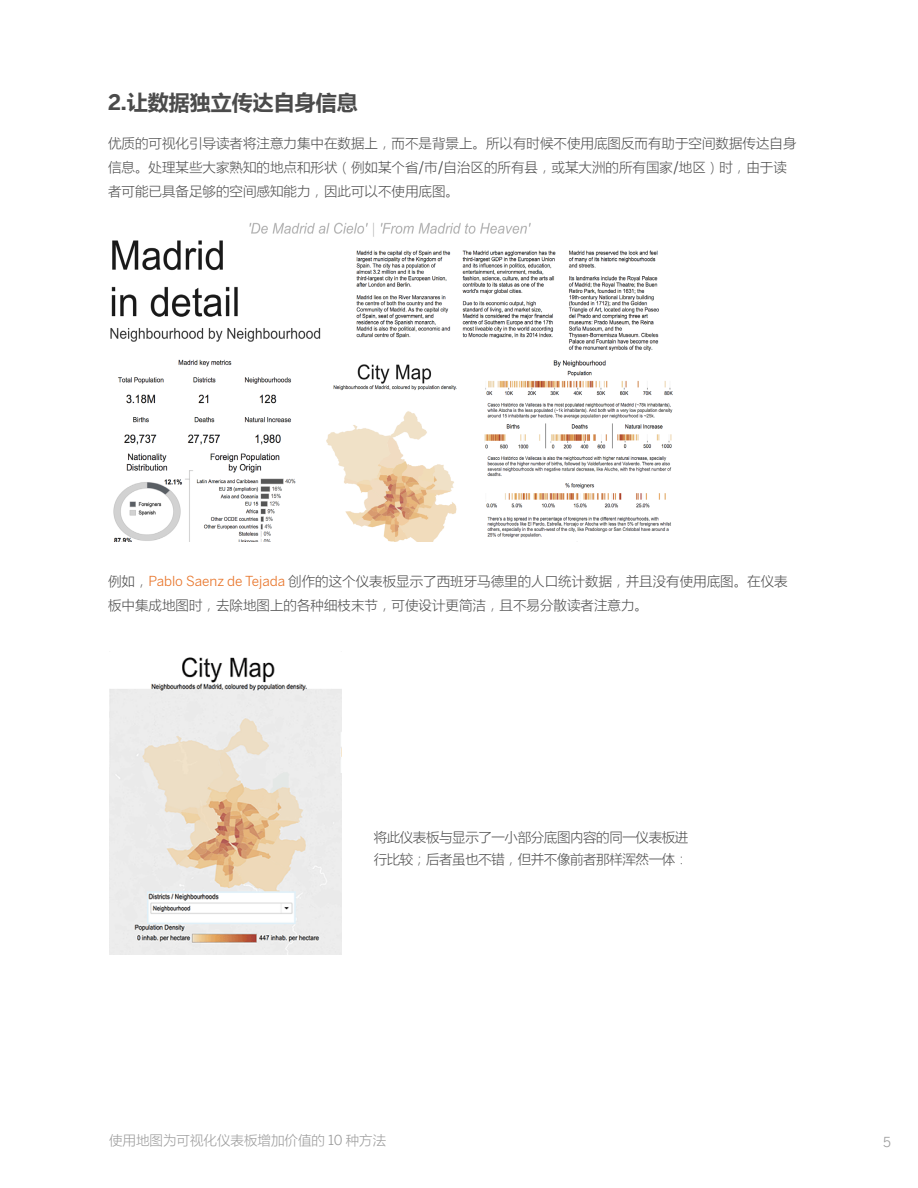
<style>
.page{position:relative;width:918px;height:1188px;background:#fff}
.page>*{position:absolute;margin:0;border:0;box-sizing:border-box;transform-origin:0 0}
.BODYCOPY-standard{font:700 21px "Microsoft Ya Hei";color:#4b4b4b}
.BODYCOPY-standard-2{font:300 13.5px/24px "Microsoft Ya Hei";color:#4b4b4b}
.BODYCOPY-standard-3{font:300 13.5px/22.5px "Microsoft Ya Hei";letter-spacing:-.03em;color:#4b4b4b}
.t1{font:300 13.5px "Microsoft Ya Hei";color:#9a9a9a}
.t2{font:13.5px "Benton Sans";color:#9b9b9b}
.s1{font-family:"Benton Sans"}
.s2{font-family:"Merriweather"}
.s3{font-family:"Benton Sans";font-weight:400;color:#e8762c}
.s4{font-family:"Benton Sans";font-weight:400}
</style>
<div class="page">
<img style="left:110px;top:222px;width:563px;height:320px">
<img style="left:109px;top:657px;width:232px;height:298px">
<p class="BODYCOPY-standard" style="left:108px;top:88px;width:251px"><span class="s1">2.</span>让数据独立传达自身信息</p>
<p class="BODYCOPY-standard-2" style="left:108px;top:130px;width:690px">优质的可视化引导读者将注意力集中在数据上，而不是背景上。所以有时候不使用底图反而有助于空间数据传达自身信息。处理某些大家熟知的地点和形状（例如某个省<span class="s2">/</span>市<span class="s2">/</span>自治区的所有县，或某大洲的所有国家<span class="s2">/</span>地区）时，由于读者可能已具备足够的空间感知能力，因此可以不使用底图。</p>
<p class="BODYCOPY-standard-2" style="left:108px;top:569px;width:681px">例如，<span class="s3">Pablo Saenz de Tejada</span> 创作的这个仪表板显示了西班牙马德里的人口统计数据，并且没有使用底图。在仪表板中集成地图时，去除地图上的各种细枝末节，可使设计更简洁，且不易分散读者注意力。</p>
<p class="BODYCOPY-standard-3" style="left:374px;top:825px;width:316px">将此仪表板与显示了一小部分底图内容的同一仪表板进行比较；后者虽也不错，但并不像前者那样浑然一体：</p>
<p class="t1" style="left:109px;top:1132px;width:279px">使用地图为可视化仪表板增加价值的 <span class="s4">10</span> 种方法</p>
<p class="t2" style="left:883px;top:1134px;width:9px">5</p>
</div>
